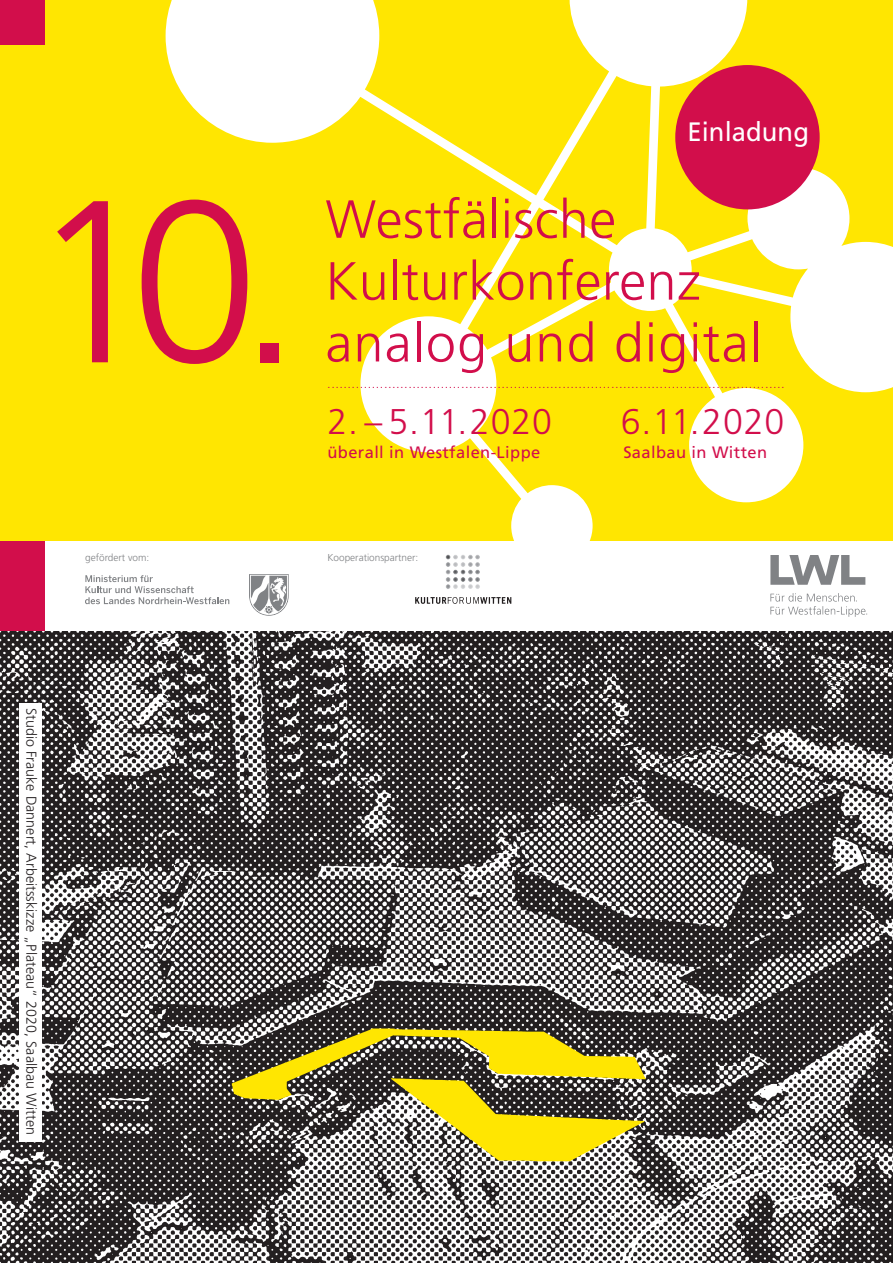
<style>
.page{position:relative;width:893px;height:1263px;background:#fff}
.page>*{position:absolute;margin:0;border:0;box-sizing:border-box;transform-origin:0 0}
.t1{font:300 230.7px "Frutiger";color:#d20e4b}
.t2{font:300 53.55px/61.8px "Frutiger";letter-spacing:.01em;color:#d20e4b}
.t3{font:300 35.7px "Frutiger";letter-spacing:.025em;color:#d20e4b}
.t4{font:26.55px "Frutiger";letter-spacing:.005em;color:#fff;scale:.96 1}
.t5{font:16.5px "Frutiger";letter-spacing:.025em;color:#d20e4b}
.t6{font:300 14.25px "Frutiger";letter-spacing:.005em;color:#231f20}
.t7{font:300 13.05px "Frutiger";color:#d20e4b}
.t8{font:300 10.05px "Frutiger";color:#808285}
</style>
<div class="page">
<div style="left:0;top:540px;width:45px;height:91px;background:#d20e4b"></div>
<div style="left:0;top:0;width:893px;height:540px;background:#ffe601"></div>
<svg style="left:166px;top:0;width:727px;height:540px"></svg>
<svg style="left:770px;top:555px;width:95px;height:30px"></svg>
<svg style="left:770px;top:593px;width:97px;height:24px"></svg>
<svg style="left:249px;top:574px;width:40px;height:42px"></svg>
<svg style="left:85px;top:575px;width:144px;height:29px"></svg>
<div style="left:0;top:0;width:45px;height:45px;background:#d20e4b"></div>
<div style="left:675px;top:65px;width:145px;height:144px;background:#d20e4b;border-radius:50%"></div>
<svg style="left:446px;top:555px;width:34px;height:34px"></svg>
<svg style="left:415px;top:597px;width:96px;height:7px"></svg>
<img style="left:0;top:631px;width:893px;height:632px">
<div style="left:19px;top:703px;width:22px;height:438px;background:#fff"></div>
<h3 class="t4" style="left:687px;top:121px;width:128px">Einladung</h3>
<h1 class="t1" style="left:29px;top:189px;width:274px">10.</h1>
<h2 class="t2" style="left:325px;top:192px;width:438px">Westfälische<br>Kulturkonferenz analog und digital</h2>
<p class="t7" style="left:327px;top:378px;width:459px">.................................................................................................................</p>
<h3 class="t3" style="left:327px;top:408px;width:226px">2. – 5.11.2020</h3>
<h3 class="t3" style="left:621px;top:408px;width:165px">6.11.2020</h3>
<p class="t5" style="left:327px;top:445px;width:214px">überall in Westfalen-Lippe</p>
<p class="t5" style="left:623px;top:445px;width:145px">Saalbau in Witten</p>
<p class="t8" style="left:85px;top:553px;width:65px">gefördert vom:</p>
<p class="t8" style="left:327px;top:553px;width:92px">Kooperationspartner:</p>
<p class="t6" style="left:37px;top:708px;width:429px;rotate:90deg">Studio Frauke Dannert, Arbeitsskizze „Plateau“ 2020, Saalbau Witten</p>
</div>
